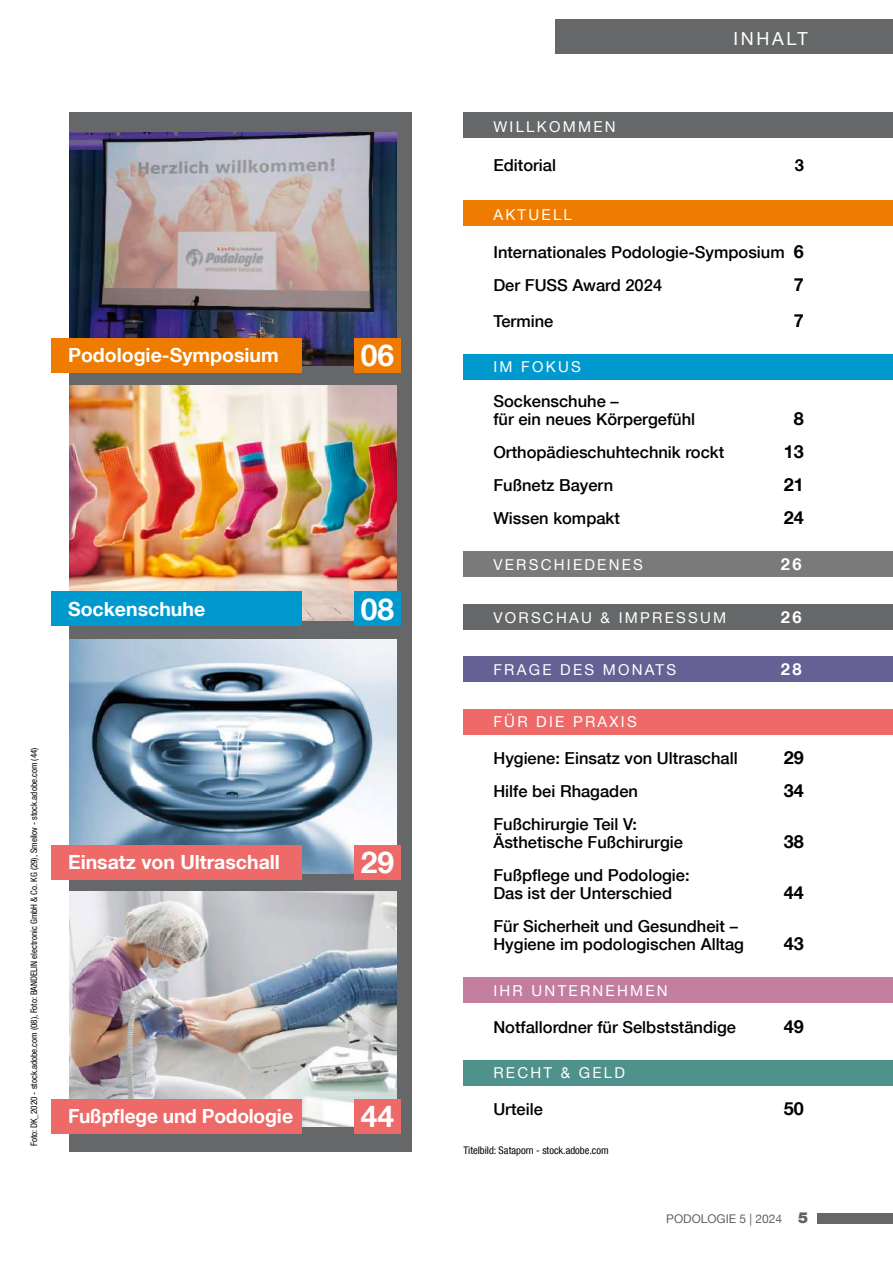
<style>
.page{position:relative;width:893px;height:1263px;background:#fff}
.page>*{position:absolute;margin:0;border:0;box-sizing:border-box;transform-origin:0 0}
.t1{font:700 30px "Helvetica Neue LT Com";color:#fff}
.t2{font:700 19.5px "Helvetica Neue LT Com";color:#fff}
.t3{font:700 18px "Helvetica Neue LT Com";color:#000}
.t4{font:18px "Helvetica Neue LT Com";letter-spacing:.15em;color:#fff}
.t5{font:500 16.5px/18px "Helvetica Neue LT Com";color:#000}
.t6{font:700 16.5px "Helvetica Neue LT Com";color:#fff}
.t7{font:700 16.5px "Helvetica Neue LT Com";color:#000}
.t8{font:15px "Helvetica Neue LT Com";letter-spacing:.15em;color:#fff}
.t9{font:12px "Helvetica Neue LT Com";color:#626262}
.t10{font:condensed 10.5px "Helvetica Neue LT Com";color:#000}
.t11{font:condensed 9px "Helvetica Neue LT Com";color:#000}
.s1{font-weight:700;font-size:18px}
.s2{font-weight:900;font-size:15px}
</style>
<div class="page">
<div style="left:555px;top:19px;width:338px;height:35px;background:#656768"></div>
<div style="left:817px;top:1214px;width:76px;height:10px;background:#656768"></div>
<div style="left:68px;top:112px;width:343px;height:1040px;background:#656768"></div>
<img style="left:68px;top:132px;width:329px;height:234px">
<img style="left:68px;top:892px;width:329px;height:234px">
<div style="left:464px;top:604px;width:429px;height:25px;background:#656768"></div>
<div style="left:464px;top:656px;width:429px;height:26px;background:#656195"></div>
<div style="left:464px;top:551px;width:429px;height:26px;background:#7a7a7a"></div>
<div style="left:464px;top:354px;width:429px;height:25px;background:#0099ce"></div>
<div style="left:464px;top:201px;width:429px;height:25px;background:#ef7b00"></div>
<div style="left:464px;top:709px;width:429px;height:26px;background:#ed6a68"></div>
<div style="left:464px;top:1060px;width:429px;height:25px;background:#4f918b"></div>
<div style="left:464px;top:977px;width:429px;height:26px;background:#c37e9e"></div>
<div style="left:464px;top:112px;width:429px;height:26px;background:#656768"></div>
<img style="left:68px;top:386px;width:329px;height:234px">
<img style="left:68px;top:639px;width:328px;height:234px">
<div style="left:354px;top:592px;width:47px;height:34px;background:#0099ce"></div>
<div style="left:354px;top:338px;width:47px;height:34px;background:#ef7b00"></div>
<div style="left:354px;top:845px;width:47px;height:34px;background:#ed6a68"></div>
<div style="left:51px;top:592px;width:251px;height:34px;background:#0099ce"></div>
<div style="left:51px;top:338px;width:251px;height:34px;background:#ef7b00"></div>
<div style="left:51px;top:845px;width:251px;height:34px;background:#ed6a68"></div>
<div style="left:51px;top:1099px;width:251px;height:34px;background:#ed6a68"></div>
<div style="left:354px;top:1099px;width:47px;height:34px;background:#ed6a68"></div>
<p class="t2" style="left:68px;top:343px;width:212px">Podologie-Symposium</p>
<h1 class="t1" style="left:361px;top:336px;width:35px">06</h1>
<p class="t2" style="left:68px;top:596px;width:139px">Sockenschuhe</p>
<h1 class="t1" style="left:361px;top:590px;width:35px">08</h1>
<p class="t11" style="left:29px;top:1146px;width:400px;rotate:-90deg">Foto: DK_2020 - stock.adobe.com (08), Foto: BANDELIN electronic GmbH &amp; Co. KG (29), Smeilov - stock.adobe.com (44)</p>
<p class="t2" style="left:68px;top:850px;width:213px">Einsatz von Ultraschall</p>
<h1 class="t1" style="left:361px;top:843px;width:35px">29</h1>
<p class="t2" style="left:68px;top:1104px;width:227px">Fußpflege und Podologie</p>
<h1 class="t1" style="left:361px;top:1097px;width:35px">44</h1>
<p class="t4" style="left:733px;top:27px;width:76px">INHALT</p>
<p class="t8" style="left:493px;top:117px;width:124px">WILLKOMMEN</p>
<p class="t5" style="left:493px;top:156px;width:64px">Editorial</p>
<p class="t7" style="left:795px;top:155px;width:11px">3</p>
<p class="t8" style="left:493px;top:205px;width:80px">AKTUELL</p>
<p class="t5" style="left:493px;top:235px;width:312px;line-height:33px">Internationales Podologie-Symposium <span class="s1">6<br></span>Der FUSS Award 2024</p>
<p class="t3" style="left:794px;top:273px;width:12px">7</p>
<p class="t5" style="left:493px;top:312px;width:61px">Termine</p>
<p class="t3" style="left:794px;top:309px;width:12px">7</p>
<p class="t8" style="left:493px;top:357px;width:89px">IM FOKUS</p>
<p class="t5" style="left:493px;top:392px;width:203px">Sockenschuhe –<br>für ein neues Körpergefühl</p>
<p class="t3" style="left:794px;top:407px;width:12px">8</p>
<p class="t5" style="left:493px;top:443px;width:232px">Orthopädieschuhtechnik rockt</p>
<p class="t3" style="left:784px;top:440px;width:22px">13</p>
<p class="t5" style="left:493px;top:476px;width:121px">Fußnetz Bayern</p>
<p class="t3" style="left:784px;top:473px;width:22px">21</p>
<p class="t5" style="left:493px;top:509px;width:128px">Wissen kompakt</p>
<p class="t3" style="left:784px;top:506px;width:22px">24</p>
<p class="t8" style="left:493px;top:555px;width:151px">VERSCHIEDENES</p>
<p class="t6" style="left:781px;top:554px;width:22px">26</p>
<p class="t8" style="left:493px;top:608px;width:234px">VORSCHAU &amp; IMPRESSUM</p>
<p class="t6" style="left:781px;top:606px;width:22px">26</p>
<p class="t8" style="left:493px;top:660px;width:184px">FRAGE DES MONATS</p>
<p class="t6" style="left:781px;top:659px;width:22px">28</p>
<p class="t8" style="left:493px;top:712px;width:145px">FÜR DIE PRAXIS</p>
<p class="t5" style="left:493px;top:749px;width:246px">Hygiene: Einsatz von Ultraschall</p>
<p class="t3" style="left:784px;top:747px;width:22px">29</p>
<p class="t5" style="left:493px;top:782px;width:146px">Hilfe bei Rhagaden</p>
<p class="t3" style="left:784px;top:780px;width:22px">34</p>
<p class="t5" style="left:493px;top:815px;width:191px">Fußchirurgie Teil V:<br>Ästhetische Fußchirurgie</p>
<p class="t3" style="left:784px;top:831px;width:22px">38</p>
<p class="t5" style="left:493px;top:866px;width:198px">Fußpflege und Podologie:<br>Das ist der Unterschied</p>
<p class="t5" style="left:493px;top:917px;width:252px">Für Sicherheit und Gesundheit –<br>Hygiene im podologischen Alltag</p>
<p class="t3" style="left:784px;top:882px;width:22px">44</p>
<p class="t3" style="left:784px;top:933px;width:22px">43</p>
<p class="t8" style="left:493px;top:981px;width:176px">IHR UNTERNEHMEN</p>
<p class="t5" style="left:493px;top:1018px;width:244px">Notfallordner für Selbstständige</p>
<p class="t3" style="left:784px;top:1015px;width:22px">49</p>
<p class="t8" style="left:493px;top:1063px;width:133px">RECHT &amp; GELD</p>
<p class="t5" style="left:493px;top:1100px;width:51px">Urteile</p>
<p class="t3" style="left:784px;top:1097px;width:22px">50</p>
<p class="t10" style="left:464px;top:1144px;width:146px">Titelbild: Sataporn - stock.adobe.com</p>
<p class="t9" style="left:666px;top:1211px;width:143px">PODOLOGIE 5 | 2024 <span class="s2">5</span></p>
</div>
